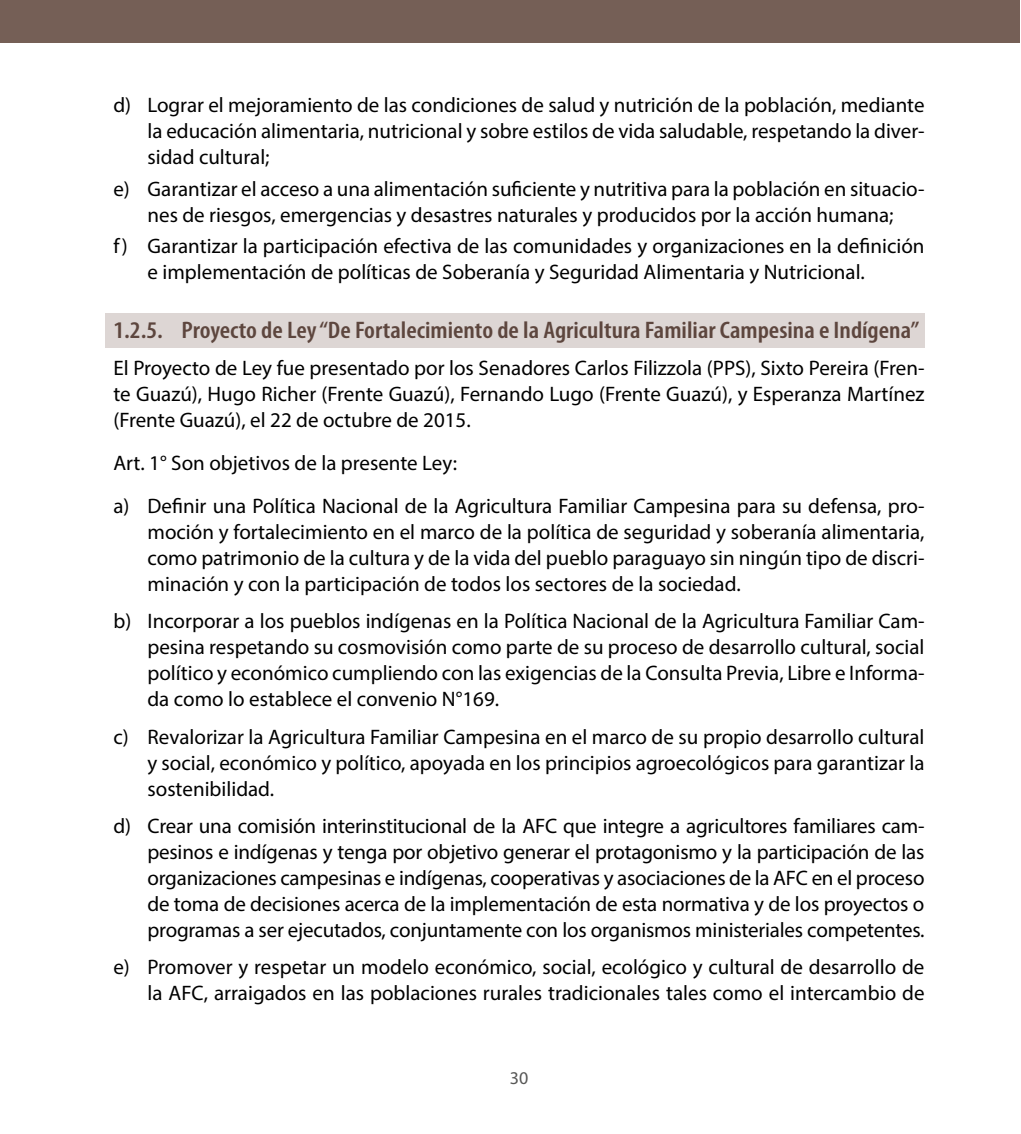
<style>
.page{position:relative;width:1021px;height:1134px;background:#fff}
.page>*{position:absolute;margin:0;border:0;box-sizing:border-box;transform-origin:0 0}
.t1{font:600 condensed 24px "Myriad Pro";color:#5d463e;scale:1.1 1}
.t2{font:21px/26px "Myriad Pro";color:#000;text-align:justify}
.t3{font:18px "Myriad Pro";color:#575756}
</style>
<div class="page">
<div style="left:0;top:0;width:1019px;height:43px;background:#755f56"></div>
<div style="left:105px;top:313px;width:819px;height:34px;background:#ddd6d4"></div>
<p class="t2" style="left:147px;top:92px;width:778px;text-indent:-34px">d) Lograr el mejoramiento de las condiciones de salud y nutrición de la población, mediante la educación alimentaria, nutricional y sobre estilos de vida saludable, respetando la diver&shy;sidad cultural;</p>
<p class="t2" style="left:113px;top:175px;width:812px;text-align:center">e) Garantizar el acceso a una alimentación suficiente y nutritiva para la población en situacio&shy;nes de riesgos, emergencias y desastres naturales y producidos por la acción humana;</p>
<p class="t2" style="left:147px;top:233px;width:778px;text-indent:-34px">f) Garantizar la participación efectiva de las comunidades y organizaciones en la definición e implementación de políticas de Soberanía y Seguridad Alimentaria y Nutricional.</p>
<p class="t1" style="left:113px;top:316px;width:734px">1.2.5. Proyecto de Ley “De Fortalecimiento de la Agricultura Familiar Campesina e Indígena”</p>
<p class="t2" style="left:113px;top:354px;width:812px">El Proyecto de Ley fue presentado por los Senadores Carlos Filizzola (PPS), Sixto Pereira (Fren&shy;te Guazú), Hugo Richer (Frente Guazú), Fernando Lugo (Frente Guazú), y Esperanza Martínez (Frente Guazú), el 22 de octubre de 2015.</p>
<p class="t2" style="left:113px;top:441px;width:812px;line-height:43px">Art. 1° Son objetivos de la presente Ley:<br>a) Definir una Política Nacional de la Agricultura Familiar Campesina para su defensa, pro-</p>
<p class="t2" style="left:147px;top:518px;width:778px">moción y fortalecimiento en el marco de la política de seguridad y soberanía alimentaria, como patrimonio de la cultura y de la vida del pueblo paraguayo sin ningún tipo de discri&shy;minación y con la participación de todos los sectores de la sociedad.</p>
<p class="t2" style="left:147px;top:608px;width:778px;text-indent:-34px">b) Incorporar a los pueblos indígenas en la Política Nacional de la Agricultura Familiar Cam&shy;pesina respetando su cosmovisión como parte de su proceso de desarrollo cultural, social político y económico cumpliendo con las exigencias de la Consulta Previa, Libre e Informa&shy;da como lo establece el convenio N°169.</p>
<p class="t2" style="left:147px;top:723px;width:778px;text-indent:-34px">c) Revalorizar la Agricultura Familiar Campesina en el marco de su propio desarrollo cultural y social, económico y político, apoyada en los principios agroecológicos para garantizar la sostenibilidad.</p>
<p class="t2" style="left:147px;top:812px;width:778px;text-indent:-34px">d) Crear una comisión interinstitucional de la AFC que integre a agricultores familiares cam&shy;pesinos e indígenas y tenga por objetivo generar el protagonismo y la participación de las organizaciones campesinas e indígenas, cooperativas y asociaciones de la AFC en el proceso de toma de decisiones acerca de la implementación de esta normativa y de los proyectos o programas a ser ejecutados, conjuntamente con los organismos ministeriales competentes.</p>
<p class="t2" style="left:113px;top:954px;width:812px;text-align:right">e) Promover y respetar un modelo económico, social, ecológico y cultural de desarrollo de la AFC, arraigados en las poblaciones rurales tradicionales tales como el intercambio de</p>
<p class="t3" style="left:510px;top:1066px;width:20px">30</p>
</div>
